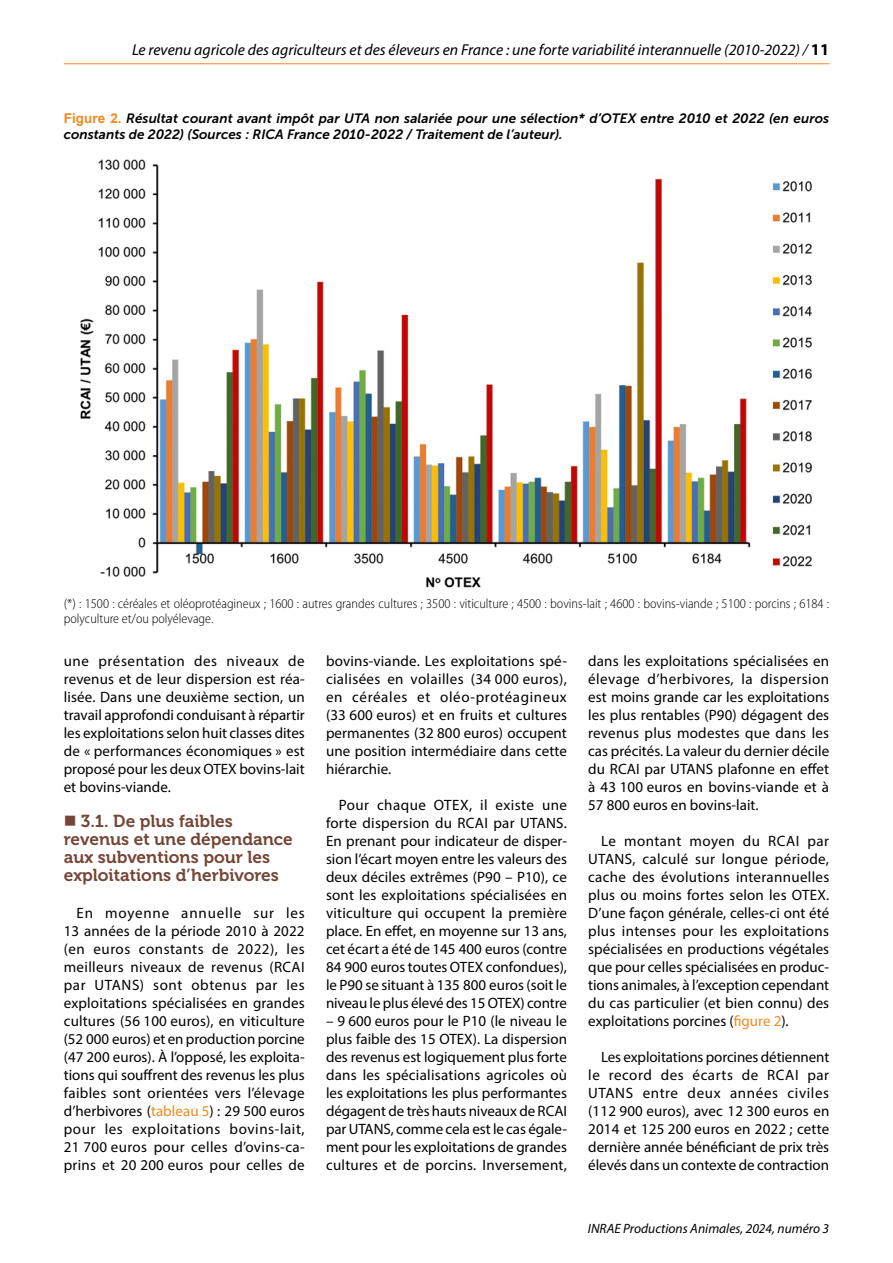
<style>
.page{position:relative;width:893px;height:1263px;background:#fff}
.page>*{position:absolute;margin:0;border:0;box-sizing:border-box;transform-origin:0 0}
.t1{font:17.25px/18px "Museo 700";color:#754636}
.t2{font:italic 15.75px "Myriad Pro";color:#000}
._08_Texte{font:15px/18px "Myriad Pro";color:#000;text-align:justify}
._09_Titre_Encadré__Figure__Tableau{font:italic 13.5px/15.8px "Museo Sans 700";letter-spacing:.005em;color:#000}
._13_Notes{font:300 semi-condensed 13.5px/15px "Myriad Pro";color:#000}
.t3{font:italic 13.5px "Myriad Pro";color:#000}
.s1{font-weight:700;font-style:normal;font-size:16.5px}
.s2{font-family:"Arial";font-weight:700;font-style:normal;color:#f18922}
.s3{color:#f18922}
</style>
<div class="page">
<hr style="left:64px;top:63px;width:765px;height:1px;background:#f18922">
<img style="left:80px;top:159px;width:732px;height:429px">
<p class="t2" style="left:132px;top:40px;width:699px">Le revenu agricole des agriculteurs et des éleveurs en France : une forte variabilité interannuelle (2010-2022) / <span class="s1">11</span></p>
<p class="_09_Titre_Encadré__Figure__Tableau" style="left:64px;top:110px;width:767px"><span class="s2">Figure 2.</span> Résultat courant avant impôt par UTA non salariée pour une sélection* d’OTEX entre 2010 et 2022 (en euros constants de 2022) (Sources : RICA France 2010-2022 / Traitement de l’auteur).</p>
<p class="_13_Notes" style="left:64px;top:595px;width:767px">(*) : 1500 : céréales et oléoprotéagineux ; 1600 : autres grandes cultures ; 3500 : viticulture ; 4500 : bovins-lait ; 4600 : bovins-viande ; 5100 : porcins ; 6184 : polyculture et/ou polyélevage.</p>
<p class="_08_Texte" style="left:64px;top:652px;width:243px">une présentation des niveaux de revenus et de leur dispersion est réa&shy;lisée. Dans une deuxième section, un travail approfondi conduisant à répartir les exploitations selon huit classes dites de « performances économiques » est proposé pour les deux OTEX bovins-lait et bovins-viande.</p>
<p class="t1" style="left:64px;top:812px;width:230px;text-indent:17px">3.1. De plus faibles revenus et une dépendance aux subventions pour les exploitations d’herbivores</p>
<p class="_08_Texte" style="left:64px;top:904px;width:243px;text-indent:13px">En moyenne annuelle sur les 13 années de la période 2010 à 2022 (en euros constants de 2022), les meilleurs niveaux de revenus (RCAI par UTANS) sont obtenus par les exploitations spécialisées en grandes cultures (56 100 euros), en viticulture (52 000 euros) et en production porcine (47 200 euros). À l’opposé, les exploita&shy;tions qui souffrent des revenus les plus faibles sont orientées vers l’élevage d’herbivores (<span class="s3">tableau 5</span>) : 29 500 euros pour les exploitations bovins-lait, 21 700 euros pour celles d’ovins-ca&shy;prins et 20 200 euros pour celles de</p>
<p class="_08_Texte" style="left:326px;top:652px;width:243px">bovins‑viande. Les exploitations spé&shy;cialisées en volailles (34 000 euros), en céréales et oléo-protéagineux (33 600 euros) et en fruits et cultures permanentes (32 800 euros) occupent une position intermédiaire dans cette hiérarchie.</p>
<p class="_08_Texte" style="left:326px;top:796px;width:243px;text-indent:13px">Pour chaque OTEX, il existe une forte dispersion du RCAI par UTANS.<br>En prenant pour indicateur de disper&shy;sion l’écart moyen entre les valeurs des deux déciles extrêmes (P90 – P10), ce sont les exploitations spécialisées en viticulture qui occupent la première place. En effet, en moyenne sur 13 ans, cet écart a été de 145 400 euros (contre 84 900 euros toutes OTEX confondues), le P90 se situant à 135 800 euros (soit le niveau le plus élevé des 15 OTEX) contre</p>
<p class="_08_Texte" style="left:326px;top:1012px;width:243px">– 9 600 euros pour le P10 (le niveau le plus faible des 15 OTEX). La dispersion des revenus est logiquement plus forte dans les spécialisations agricoles où les exploitations les plus performantes dégagent de très hauts niveaux de RCAI par UTANS, comme cela est le cas égale&shy;ment pour les exploitations de grandes cultures et de porcins. Inversement,</p>
<p class="_08_Texte" style="left:588px;top:652px;width:243px">dans les exploitations spécialisées en élevage d’herbivores, la dispersion est moins grande car les exploitations les plus rentables (P90) dégagent des revenus plus modestes que dans les cas précités. La valeur du dernier décile du RCAI par UTANS plafonne en effet à 43 100 euros en bovins-viande et à 57 800 euros en bovins-lait.</p>
<p class="_08_Texte" style="left:588px;top:832px;width:243px;text-indent:13px">Le montant moyen du RCAI par UTANS, calculé sur longue période, cache des évolutions interannuelles plus ou moins fortes selon les OTEX.<br>D’une façon générale, celles-ci ont été plus intenses pour les exploitations spécialisées en productions végétales que pour celles spécialisées en produc&shy;tions animales, à l’exception cependant du cas particulier (et bien connu) des exploitations porcines (<span class="s3">figure 2</span>).</p>
<p class="_08_Texte" style="left:588px;top:1048px;width:243px;text-indent:13px">Les exploitations porcines détiennent le record des écarts de RCAI par UTANS entre deux années civiles (112 900 euros), avec 12 300 euros en 2014 et 125 200 euros en 2022 ; cette dernière année bénéficiant de prix très élevés dans un contexte de contraction</p>
<p class="t3" style="left:588px;top:1220px;width:243px">INRAE Productions Animales, 2024, numéro 3</p>
</div>
